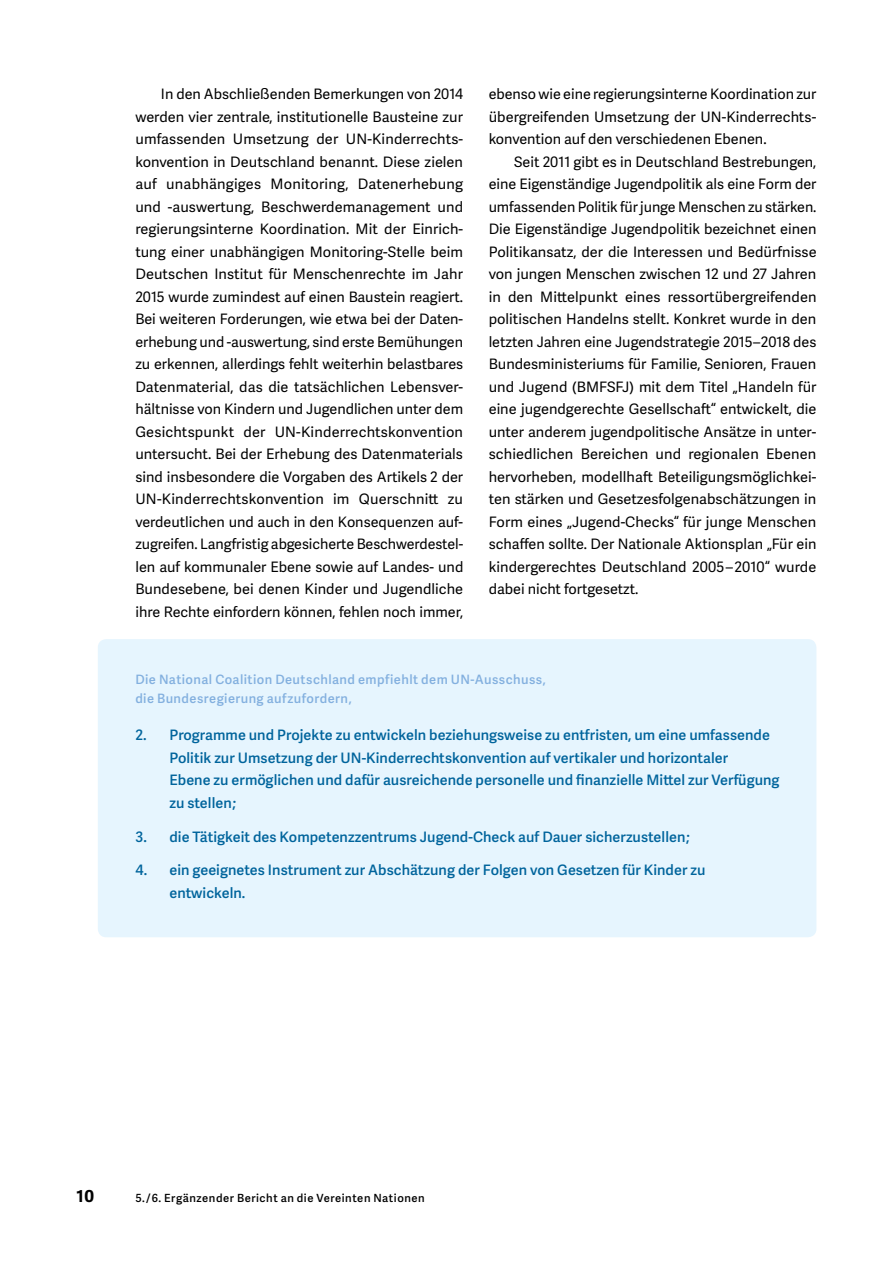
<style>
.page{position:relative;width:893px;height:1263px;background:#fff}
.page>*{position:absolute;margin:0;border:0;box-sizing:border-box;transform-origin:0 0}
.t1{font:700 16.5px "Adelle Sans";color:#000}
.t2{font:14.4px/22.5px "Adelle Sans";color:#000;text-align:justify}
.t3{font:600 14.4px/22.5px "Adelle Sans";letter-spacing:.005em;color:#00649c}
.t4{font:600 12.9px/18.8px "Adelle Sans";letter-spacing:.035em;color:#83b0df}
.t5{font:600 11.25px "Adelle Sans";letter-spacing:.05em;color:#000}
</style>
<div class="page">
<div style="left:98px;top:639px;width:718px;height:298px;background:#e6f5fe;border-radius:9px"></div>
<p class="t2" style="left:135px;top:82px;width:329px;text-indent:26px">In den Abschließenden Bemerkungen von 2014 werden vier zentrale, institutionelle Bausteine zur umfassenden Umsetzung der UN-Kinderrechts&shy;konvention in Deutschland benannt. Diese zielen auf unabhängiges Monitoring, Datenerhebung und -auswertung, Beschwerdemanagement und regierungsinterne Koordination. Mit der Einrich&shy;tung einer unabhängigen Monitoring-Stelle beim Deutschen Institut für Menschenrechte im Jahr 2015 wurde zumindest auf einen Baustein reagiert.<br>Bei weiteren Forderungen, wie etwa bei der Daten&shy;erhebung und -auswertung, sind erste Bemühungen zu erkennen, allerdings fehlt weiterhin belastbares Datenmaterial, das die tatsächlichen Lebensver&shy;hältnisse von Kindern und Jugendlichen unter dem Gesichtspunkt der UN-Kinderrechtskonvention untersucht. Bei der Erhebung des Datenmaterials sind insbesondere die Vorgaben des Artikels 2 der UN-Kinderrechtskonvention im Querschnitt zu verdeutlichen und auch in den Konsequenzen auf&shy;zugreifen. Langfristig abgesicherte Beschwerdestel&shy;len auf kommunaler Ebene sowie auf Landes- und Bundesebene, bei denen Kinder und Jugendliche ihre Rechte einfordern können, fehlen noch immer,</p>
<p class="t2" style="left:489px;top:82px;width:329px">ebenso wie eine regierungsinterne Koordination zur übergreifenden Umsetzung der UN-Kinderrechts&shy;konvention auf den verschiedenen Ebenen.</p>
<p class="t2" style="left:489px;top:150px;width:329px;text-indent:26px">Seit 2011 gibt es in Deutschland Bestrebungen, eine Eigenständige Jugendpolitik als eine Form der umfassenden Politik für junge Menschen zu stärken.<br>Die Eigenständige Jugendpolitik bezeichnet einen Politikansatz, der die Interessen und Bedürfnisse von jungen Menschen zwischen 12 und 27 Jahren in den Mittelpunkt eines ressortübergreifenden politischen Handelns stellt. Konkret wurde in den letzten Jahren eine Jugendstrategie 2015–2018 des Bundesministeriums für Familie, Senioren, Frauen und Jugend (BMFSFJ) mit dem Titel „Handeln für eine jugendgerechte Gesellschaft“ entwickelt, die unter anderem jugendpolitische Ansätze in unter&shy;schiedlichen Bereichen und regionalen Ebenen hervorheben, modellhaft Beteiligungsmöglichkei&shy;ten stärken und Gesetzesfolgenabschätzungen in Form eines „Jugend-Checks“ für junge Menschen schaffen sollte. Der Nationale Aktionsplan „Für ein kindergerechtes Deutschland 2005 – 2010“ wurde dabei nicht fortgesetzt.</p>
<p class="t4" style="left:135px;top:670px;width:412px">Die National Coalition Deutschland empfiehlt dem UN-Ausschuss, die Bundesregierung aufzufordern,</p>
<p class="t3" style="left:169px;top:723px;width:612px;text-indent:-34px">2. Programme und Projekte zu entwickeln beziehungsweise zu entfristen, um eine umfassende Politik zur Umsetzung der UN-Kinderrechtskonvention auf vertikaler und horizontaler<br>Ebene zu ermöglichen und dafür ausreichende personelle und finanzielle Mittel zur Verfügung zu stellen;</p>
<p class="t3" style="left:135px;top:825px;width:556px">3. die Tätigkeit des Kompetenzzentrums Jugend-Check auf Dauer sicherzustellen;</p>
<p class="t3" style="left:169px;top:858px;width:537px;text-indent:-34px">4. ein geeignetes Instrument zur Abschätzung der Folgen von Gesetzen für Kinder zu entwickeln.</p>
<p class="t1" style="left:77px;top:1184px;width:19px">10</p>
<p class="t5" style="left:135px;top:1189px;width:291px">5./6. Ergänzender Bericht an die Vereinten Nationen</p>
</div>
